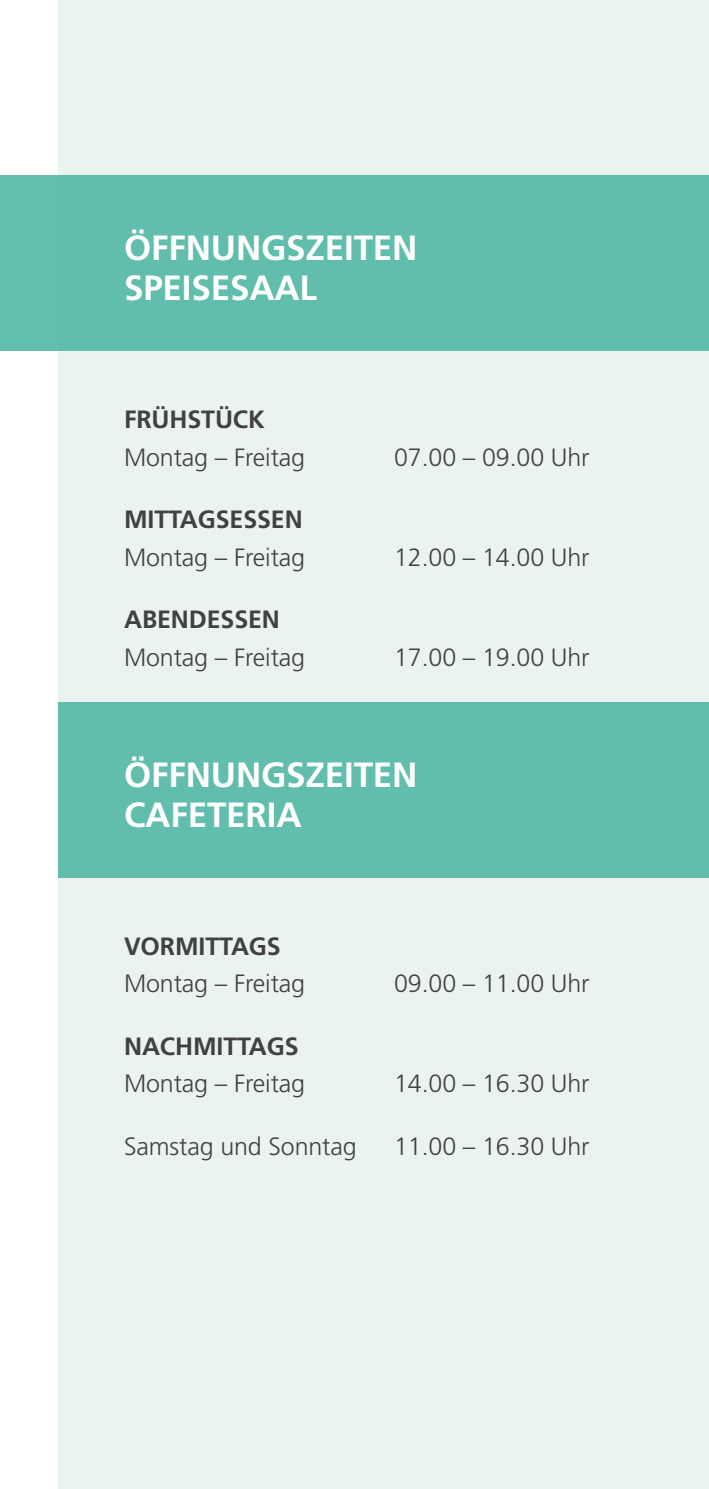
<style>
.page{position:relative;width:709px;height:1489px;background:#fff}
.page>*{position:absolute;margin:0;border:0;box-sizing:border-box;transform-origin:0 0}
.t1{font:700 35px/40px "Frutiger LT Pro";letter-spacing:-.005em;color:#fff}
.t2{font:300 25px "Frutiger LT Pro";letter-spacing:-.005em;color:#414042}
.t3{font:700 25px "Frutiger LT Pro";letter-spacing:-.005em;color:#414042}
</style>
<div class="page">
<div style="left:58px;top:0;width:651px;height:1488px;background:#eaf3f0"></div>
<div style="left:0;top:175px;width:709px;height:176px;background:#61bdac"></div>
<div style="left:58px;top:702px;width:651px;height:175px;background:#61bdac"></div>
<h1 class="t1" style="left:124px;top:228px;width:295px">ÖFFNUNGSZEITEN<br>SPEISESAAL</h1>
<p class="t3" style="left:124px;top:404px;width:142px">FRÜHSTÜCK</p>
<p class="t2" style="left:124px;top:442px;width:183px">Montag – Freitag</p>
<p class="t2" style="left:394px;top:442px;width:197px">07.00 – 09.00 Uhr</p>
<p class="t3" style="left:124px;top:504px;width:180px">M ITTAGSESSEN</p>
<p class="t2" style="left:124px;top:542px;width:183px">Montag – Freitag</p>
<p class="t2" style="left:394px;top:542px;width:197px">12.00 – 14.00 Uhr</p>
<p class="t3" style="left:124px;top:604px;width:157px">ABENDESSEN</p>
<p class="t2" style="left:124px;top:642px;width:183px">Montag – Freitag</p>
<p class="t2" style="left:394px;top:642px;width:197px">17.00 – 19.00 Uhr</p>
<h1 class="t1" style="left:124px;top:754px;width:295px">ÖFFNUNGSZEITEN<br>CAFETERIA</h1>
<p class="t3" style="left:124px;top:931px;width:141px">VORMITTAGS</p>
<p class="t2" style="left:124px;top:968px;width:183px">Montag – Freitag</p>
<p class="t2" style="left:394px;top:968px;width:197px">09.00 – 11.00 Uhr</p>
<p class="t3" style="left:124px;top:1031px;width:159px">NACHMITTAGS</p>
<p class="t2" style="left:124px;top:1068px;width:183px">Montag – Freitag</p>
<p class="t2" style="left:394px;top:1068px;width:197px">14.00 – 16.30 Uhr</p>
<p class="t2" style="left:124px;top:1131px;width:234px">Samstag und Sonntag</p>
<p class="t2" style="left:394px;top:1131px;width:197px">11.00 – 16.30 Uhr</p>
</div>
